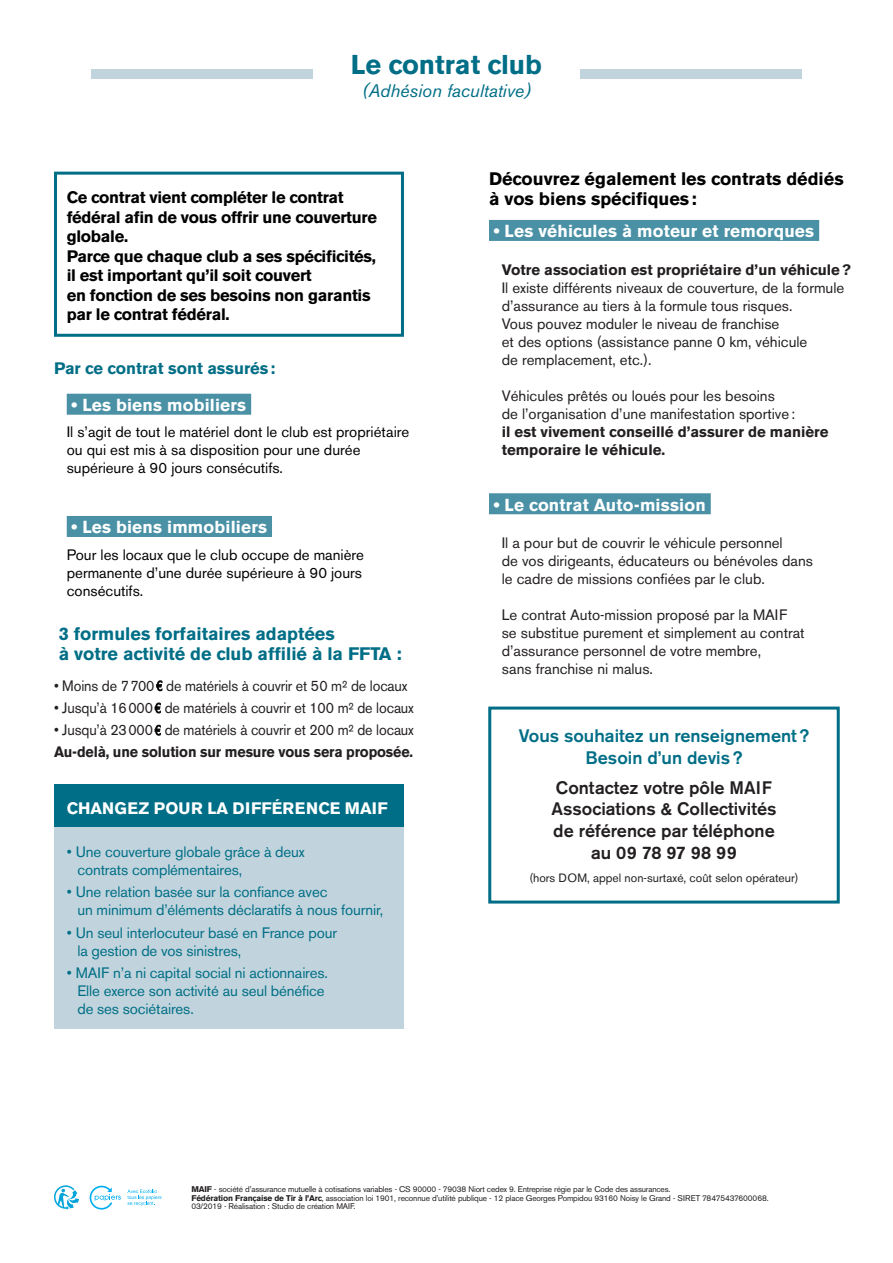
<style>
.page{position:relative;width:893px;height:1263px;background:#fff}
.page>*{position:absolute;margin:0;border:0;box-sizing:border-box;transform-origin:0 0}
.t1{font:700 27px "Akzidenz Grotesk BE";color:#006e86}
.t2{font:500 18px/21.6px "Akzidenz Grotesk BE";color:#231f20}
.t3{font:700 18px/19.5px "Akzidenz Grotesk BE";color:#006e86}
.t4{font:700 18px/19.5px "Akzidenz Grotesk BE";color:#000}
.t5{font:500 18px/21.6px "Akzidenz Grotesk BE";color:#006e86;text-align:center}
.t6{font:italic 18px "Akzidenz Grotesk BE";color:#006e86}
.t7{font:700 17.25px "Akzidenz Grotesk BE";letter-spacing:.01em;color:#fff}
.t8{font:700 16.5px/19.5px "Akzidenz Grotesk BE";letter-spacing:-.02em;color:#000}
.t9{font:700 16.5px "Akzidenz Grotesk BE";letter-spacing:.01em;color:#fff}
.t10{font:700 16.5px "Akzidenz Grotesk BE";color:#006e86}
.t11{font:15px/18px "Akzidenz Grotesk BE";color:#231f20}
.t12{font:15px/18px "Akzidenz Grotesk BE";letter-spacing:-.01em;color:#006e86}
.t13{font:15px/18px "Akzidenz Grotesk BE";color:#000}
.t14{font:15px "Akzidenz Grotesk BE";color:#231f20;scale:.95 1}
.t15{font:700 15px "Akzidenz Grotesk BE";letter-spacing:-.01em;color:#231f20;scale:.95 1}
.t16{font:12px "Akzidenz Grotesk BE";color:#231f20}
.Normal_e{font:8.25px "Akzidenz Grotesk BE";letter-spacing:-.02em;color:#231f20}
.s1{font-family:"Abadi";font-weight:300;font-stretch:condensed;color:#000}
.s2{font-weight:700}
</style>
<div class="page">
<div style="left:54px;top:826px;width:350px;height:203px;background:#c1d4dd"></div>
<div style="left:489px;top:220px;width:330px;height:21px;background:#4a91a6"></div>
<div style="left:489px;top:493px;width:222px;height:21px;background:#4a91a6"></div>
<div style="left:67px;top:394px;width:184px;height:21px;background:#4a91a6"></div>
<div style="left:67px;top:516px;width:205px;height:21px;background:#4a91a6"></div>
<div style="left:488px;top:706px;width:352px;height:197px;border:3px solid #006e86"></div>
<div style="left:54px;top:172px;width:350px;height:165px;border:3px solid #006e86"></div>
<div style="left:54px;top:784px;width:350px;height:42px;background:#006e86"></div>
<div style="left:92px;top:69px;width:221px;height:9px;background:#c1d4dd"></div>
<div style="left:580px;top:69px;width:221px;height:9px;background:#c1d4dd"></div>
<svg style="left:90px;top:1186px;width:31px;height:23px"></svg>
<svg style="left:127px;top:1189px;width:34px;height:17px"></svg>
<svg style="left:54px;top:1185px;width:25px;height:25px"></svg>
<svg style="left:156px;top:680px;width:6px;height:11px"></svg>
<svg style="left:155px;top:703px;width:6px;height:10px"></svg>
<svg style="left:155px;top:725px;width:6px;height:11px"></svg>
<p class="t1" style="left:351px;top:49px;width:193px">Le contrat club</p>
<p class="t6" style="left:362px;top:80px;width:171px">(Adhésion facultative)</p>
<p class="t8" style="left:67px;top:188px;width:312px">Ce contrat vient compléter le contrat fédéral afin de vous offrir une couverture globale.<br>Parce que chaque club a ses spécificités, il est important qu’il soit couvert<br>en fonction de ses besoins non garantis par le contrat fédéral.</p>
<p class="t10" style="left:54px;top:359px;width:223px">Par ce contrat sont assurés:</p>
<p class="t7" style="left:72px;top:395px;width:176px">• Les biens mobiliers</p>
<p class="t13" style="left:67px;top:423px;width:344px">Il s’agit de tout le matériel dont le club est propriétaire ou qui est mis à sa disposition pour une durée supérieure à 90 jours consécutifs.</p>
<p class="t7" style="left:72px;top:517px;width:197px">• Les biens immobiliers</p>
<p class="t13" style="left:67px;top:545px;width:299px">Pour les locaux que le club occupe de manière permanente d’une durée supérieure à 90 jours consécutifs.</p>
<p class="t3" style="left:59px;top:624px;width:344px">3 formules forfaitaires adaptées<br>à votre activité de club affilié à la FFTA :</p>
<p class="t14" style="left:54px;top:676px;width:374px">• Moins de 7700<span class="s1">€</span> de matériels à couvrir et 50 m² de locaux</p>
<p class="t14" style="left:54px;top:699px;width:380px">• Jusqu’à 16000<span class="s1">€</span> de matériels à couvrir et 100 m² de locaux</p>
<p class="t14" style="left:54px;top:721px;width:380px">• Jusqu’à 23000<span class="s1">€</span> de matériels à couvrir et 200 m² de locaux</p>
<p class="t15" style="left:54px;top:743px;width:379px">Au-delà, une solution sur mesure vous sera proposée.</p>
<p class="t9" style="left:67px;top:798px;width:323px">CHANGEZ POUR LA DIFFÉRENCE MAIF</p>
<p class="t12" style="left:67px;top:843px;width:240px">• Une couverture globale grâce à deux</p>
<p class="t12" style="left:77px;top:861px;width:166px">contrats complémentaires,</p>
<p class="t12" style="left:67px;top:883px;width:262px">• Une relation basée sur la confiance avec</p>
<p class="t12" style="left:77px;top:901px;width:307px">un minimum d’éléments déclaratifs à nous fournir,</p>
<p class="t12" style="left:67px;top:923px;width:272px">• Un seul interlocuteur basé en France pour</p>
<p class="t12" style="left:77px;top:941px;width:165px">la gestion de vos sinistres,</p>
<p class="t12" style="left:67px;top:963px;width:263px">• MAIF n’a ni capital social ni actionnaires.</p>
<p class="t12" style="left:77px;top:981px;width:249px">Elle exerce son activité au seul bénéfice de ses sociétaires.</p>
<p class="t4" style="left:489px;top:169px;width:356px">Découvrez également les contrats dédiés à vos biens spécifiques:</p>
<p class="t7" style="left:494px;top:221px;width:322px">• Les véhicules à moteur et remorques</p>
<p class="t11" style="left:502px;top:261px;width:351px"><span class="s2">Votre association est propriétaire d’un véhicule?<br></span>Il existe différents niveaux de couverture, de la formule d’assurance au tiers à la formule tous risques.<br>Vous pouvez moduler le niveau de franchise<br>et des options (assistance panne 0 km, véhicule<br>de remplacement, etc.).</p>
<p class="t11" style="left:502px;top:387px;width:328px">Véhicules prêtés ou loués pour les besoins<br>de l’organisation d’une manifestation sportive:<br><span class="s2">il est vivement conseillé d’assurer de manière temporaire le véhicule.</span></p>
<p class="t7" style="left:494px;top:494px;width:213px">• Le contrat Auto-mission</p>
<p class="t11" style="left:502px;top:534px;width:313px">Il a pour but de couvrir le véhicule personnel<br>de vos dirigeants, éducateurs ou bénévoles dans le cadre de missions confiées par le club.</p>
<p class="t11" style="left:502px;top:606px;width:304px">Le contrat Auto-mission proposé par la MAIF se substitue purement et simplement au contrat d’assurance personnel de votre membre,<br>sans franchise ni malus.</p>
<p class="t5" style="left:519px;top:725px;width:292px">Vous souhaitez un renseignement?<br>Besoin d’un devis?</p>
<p class="t2" style="left:551px;top:776px;width:227px">Contactez votre pôle MAIF<br>Associations &amp; Collectivités de référence par téléphone</p>
<p class="t2" style="left:591px;top:841px;width:147px">au 09 78 97 98 99</p>
<p class="t16" style="left:529px;top:870px;width:271px">(hors DOM, appel non-surtaxé, coût selon opérateur)</p>
<p class="Normal_e" style="left:191px;top:1185px;width:481px"><span class="s2">MAIF</span> - société d’assurance mutuelle à cotisations variables - CS 90000 - 79038 Niort cedex 9. Entreprise régie par le Code des assurances.</p>
<p class="Normal_e" style="left:191px;top:1193px;width:579px"><span class="s2">Fédération Française de Tir à l’Arc</span>, association loi 1901, reconnue d’utilité publique - 12 place Georges Pompidou 93160 Noisy le Grand - SIRET 78475437600068.</p>
<p class="Normal_e" style="left:191px;top:1201px;width:166px">03/2019 - Réalisation : Studio de création MAIF.</p>
</div>
